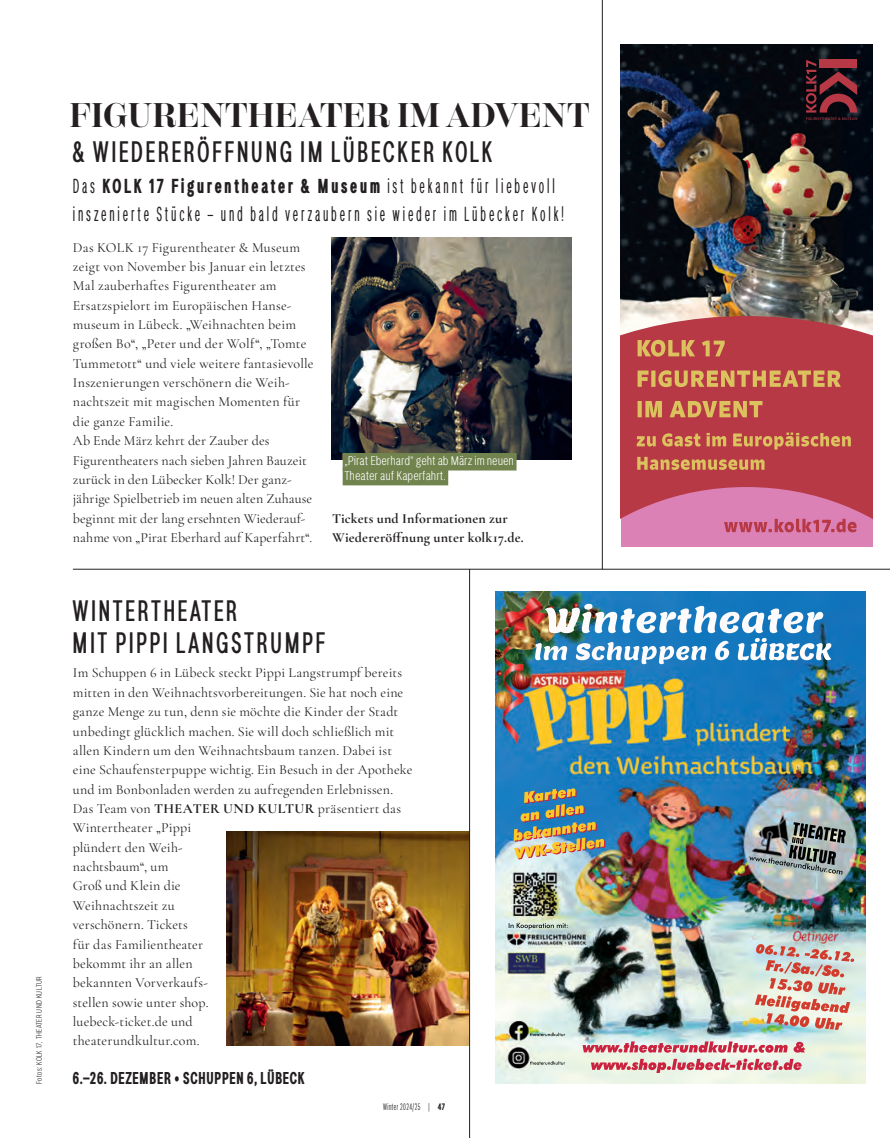
<style>
.page{position:relative;width:890px;height:1138px;background:#fff}
.page>*{position:absolute;margin:0;border:0;box-sizing:border-box;transform-origin:0 0}
.t1{font:700 34.12px "Scotch Display";letter-spacing:.005em;color:#231f20}
.t2{font:500 33.25px/31.5px "LT Amber Compressed";letter-spacing:.09em;color:#231f20}
.t3{font:22.75px/28px "LT Amber Compressed";letter-spacing:.125em;color:#231f20}
.t4{font:700 19.25px "LT Amber Compressed";letter-spacing:.05em;color:#231f20}
.t5{font:14px/19.4px "Cormorant Garamond";letter-spacing:.01em;color:#231f20}
.t6{font:700 14px/19.4px "Cormorant Garamond";letter-spacing:.015em;color:#231f20}
.t7{font:300 14px/14.9px "LT Amber Condensed";letter-spacing:.045em;color:#fff}
.t8{font:300 10.5px "LT Amber Compressed";letter-spacing:.05em;color:#231f20}
.t9{font:300 8.75px "LT Amber Condensed";letter-spacing:.06em;color:#231f20}
.s1{font-weight:700}
</style>
<div class="page">
<img style="left:227px;top:832px;width:242px;height:213px">
<hr style="left:73px;top:569px;width:817px;height:1px;background:#231f20">
<img style="left:621px;top:45px;width:251px;height:271px">
<svg style="left:621px;top:316px;width:251px;height:231px;background:#c15065"></svg>
<svg style="left:637px;top:457px;width:127px;height:13px;background:#c97d51"></svg>
<svg style="left:637px;top:432px;width:214px;height:17px;background:#c46a4e"></svg>
<svg style="left:637px;top:401px;width:125px;height:16px;background:#cb8553"></svg>
<svg style="left:637px;top:370px;width:204px;height:17px;background:#cb8453"></svg>
<svg style="left:637px;top:340px;width:88px;height:17px"></svg>
<svg style="left:724px;top:519px;width:132px;height:13px;background:#c95e80"></svg>
<svg style="left:806px;top:60px;width:51px;height:60px;background:#511e27"></svg>
<hr style="left:602px;top:0;width:1px;height:569px;background:#231f20">
<img style="left:332px;top:237px;width:239px;height:222px">
<div style="left:343px;top:453px;width:173px;height:17px;background:#71844e"></div>
<div style="left:343px;top:468px;width:105px;height:17px;background:#71844e"></div>
<hr style="left:469px;top:569px;width:1px;height:569px;background:#231f20">
<img style="left:495px;top:591px;width:370px;height:493px">
<img style="left:734px;top:786px;width:125px;height:120px">
<p class="t9" style="left:35px;top:1084px;width:109px;rotate:-90deg">Fotos: KOLK 17, THEATER UND KULTUR</p>
<h1 class="t1" style="left:69px;top:96px;width:522px">FIGURENTHEATER IM ADVENT</h1>
<h2 class="t2" style="left:73px;top:136px;width:421px">&amp; WIEDERERÖFFNUNG IM LÜBECKER KOLK</h2>
<h3 class="t3" style="left:73px;top:172px;width:492px">Das <span class="s1">KOLK 17 Figurentheater &amp; Museum</span> ist bekannt für liebevoll inszenierte Stücke – und bald verzaubern sie wieder im Lübecker Kolk!</h3>
<p class="t5" style="left:73px;top:237px;width:242px">Das KOLK 17 Figurentheater &amp; Museum zeigt von November bis Januar ein letztes Mal zauberhaftes Figurentheater am Ersatzspielort im Europäischen Hanse&shy;museum in Lübeck. „Weihnachten beim großen Bo“, „Peter und der Wolf“, „Tomte Tummetott“ und viele weitere fantasievolle Inszenierungen verschönern die Weih&shy;nachtszeit mit magischen Momenten für die ganze Familie.<br>Ab Ende März kehrt der Zauber des Figurentheaters nach sieben Jahren Bauzeit zurück in den Lübecker Kolk! Der ganz&shy;jährige Spielbetrieb im neuen alten Zuhause beginnt mit der lang ersehnten Wiederauf&shy;nahme von „Pirat Eberhard auf Kaperfahrt“.</p>
<p class="t7" style="left:345px;top:454px;width:170px">„Pirat Eberhard“ geht ab März im neuen<br>Theater auf Kaperfahrt.</p>
<p class="t6" style="left:332px;top:508px;width:193px">Tickets und Informationen zur<br>Wiedereröffnung unter kolk17.de.</p>
<h2 class="t2" style="left:73px;top:596px;width:254px">WINTERTHEATER<br>MIT PIPPI LANGSTRUMPF</h2>
<p class="t5" style="left:73px;top:663px;width:341px">Im Schuppen 6 in Lübeck steckt Pippi Langstrumpf bereits mitten in den Weihnachtsvorbereitungen. Sie hat noch eine ganze Menge zu tun, denn sie möchte die Kinder der Stadt unbedingt glücklich machen. Sie will doch schließlich mit allen Kindern um den Weihnachtsbaum tanzen. Dabei ist eine Schaufensterpuppe wichtig. Ein Besuch in der Apotheke und im Bonbonladen werden zu aufregenden Erlebnissen.<br>Das Team von <span class="s1">THEATER UND KULTUR</span> präsentiert das Wintertheater „Pippi<br>plündert den Weih-<br>nachtsbaum“, um<br>Groß und Klein die<br>Weihnachtszeit zu<br>verschönern. Tickets<br>für das Familientheater<br>bekommt ihr an allen<br>bekannten Vorverkaufs-<br>stellen sowie unter shop.<br>luebeck-ticket.de und<br>theaterundkultur.com.</p>
<h3 class="t4" style="left:73px;top:1067px;width:233px">6.–26. DEZEMBER • SCHUPPEN 6, LÜBECK</h3>
<p class="t8" style="left:383px;top:1101px;width:63px">Winter 2024/25 | <span class="s1">47</span></p>
</div>
